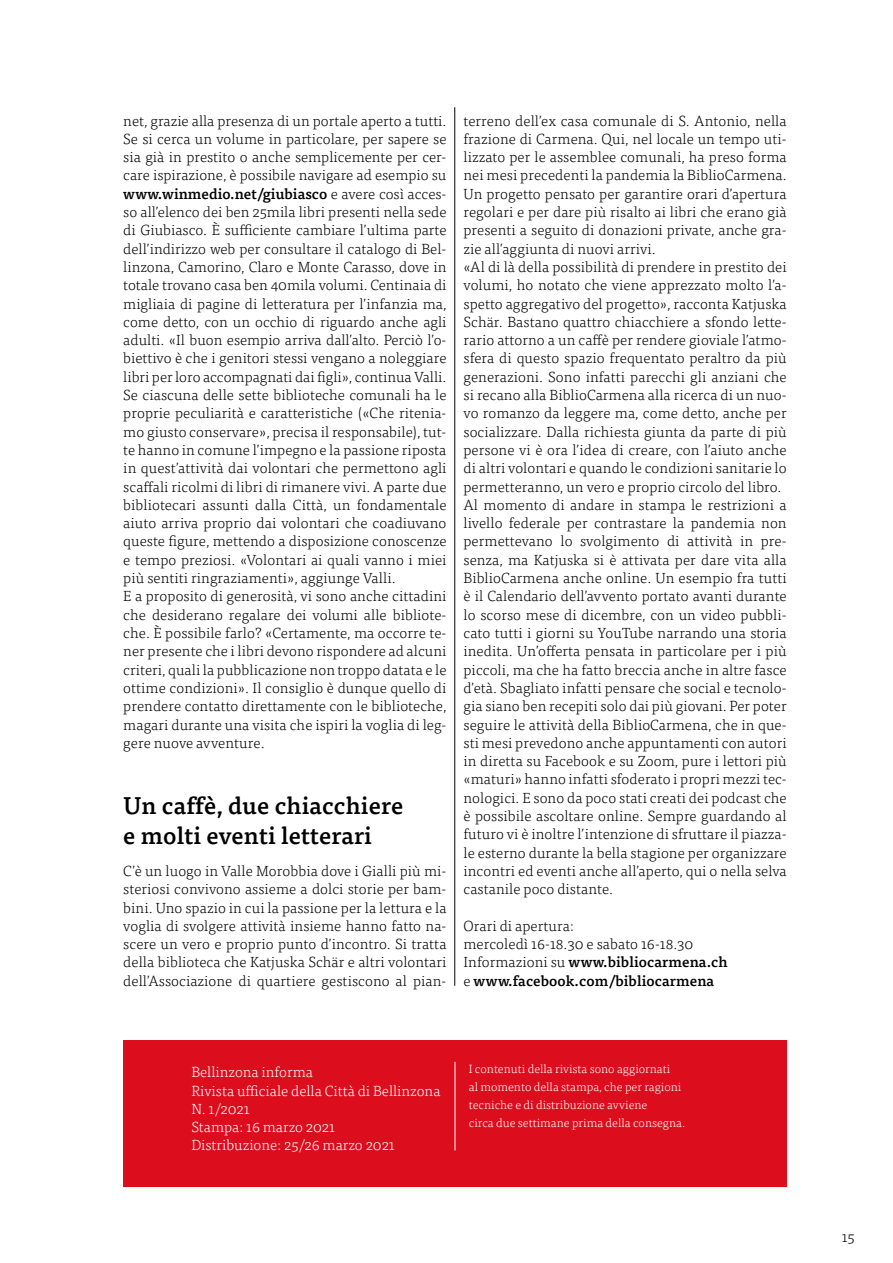
<style>
.page{position:relative;width:893px;height:1263px;background:#fff}
.page>*{position:absolute;margin:0;border:0;box-sizing:border-box;transform-origin:0 0}
.t1{font:500 24px/30.5px "Tisa OT";letter-spacing:.005em;color:#000}
.t2{font:300 14.7px/18.3px "Tisa OT";letter-spacing:.005em;color:#000}
.t3{font:300 14.7px/18.3px "Tisa OT";color:#fff}
.t4{font:300 12px/18px "Tisa OT";color:#fff}
.s1{font-weight:500}
</style>
<div class="page">
<hr style="left:454px;top:107px;width:1px;height:879px;background:#000">
<div style="left:123px;top:1041px;width:664px;height:146px;background:#dc0d1d"></div>
<hr style="left:455px;top:1062px;width:1px;height:88px;background:#fff">
<p class="t2" style="left:123px;top:112px;width:325px">net, grazie alla presenza di un portale aperto a tutti.<br>Se si cerca un volume in particolare, per sapere se sia già in prestito o anche semplicemente per cer&shy;care ispirazione, è possibile navigare ad esempio su <span class="s1">www.winmedio.net/giubiasco</span> e avere così acces&shy;so all’elenco dei ben 25mila libri presenti nella sede di Giubiasco. È sufficiente cambiare l’ultima parte dell’indirizzo web per consultare il catalogo di Bel&shy;linzona, Camorino, Claro e Monte Carasso, dove in totale trovano casa ben 40mila volumi. Centinaia di migliaia di pagine di letteratura per l’infanzia ma, come detto, con un occhio di riguardo anche agli adulti. «Il buon esempio arriva dall’alto. Perciò l’o&shy;biettivo è che i genitori stessi vengano a noleggiare libri per loro accompagnati dai figli», continua Valli.<br>Se ciascuna delle sette biblioteche comunali ha le proprie peculiarità e caratteristiche («Che ritenia&shy;mo giusto conservare», precisa il responsabile), tut&shy;te hanno in comune l’impegno e la passione riposta in quest’attività dai volontari che permettono agli scaffali ricolmi di libri di rimanere vivi. A parte due bibliotecari assunti dalla Città, un fondamentale aiuto arriva proprio dai volontari che coadiuvano queste figure, mettendo a disposizione conoscenze e tempo preziosi. «Volontari ai quali vanno i miei più sentiti ringraziamenti», aggiunge Valli.<br>E a proposito di generosità, vi sono anche cittadini che desiderano regalare dei volumi alle bibliote&shy;che. È possibile farlo? «Certamente, ma occorre te&shy;ner presente che i libri devono rispondere ad alcuni criteri, quali la pubblicazione non troppo datata e le ottime condizioni». Il consiglio è dunque quello di prendere contatto direttamente con le biblioteche, magari durante una visita che ispiri la voglia di leg&shy;gere nuove avventure.</p>
<h1 class="t1" style="left:123px;top:790px;width:282px">Un caffè, due chiacchiere e molti eventi letterari</h1>
<p class="t2" style="left:123px;top:862px;width:325px;text-align:justify">C’è un luogo in Valle Morobbia dove i Gialli più mi&shy;steriosi convivono assieme a dolci storie per bam&shy;bini. Uno spazio in cui la passione per la lettura e la voglia di svolgere attività insieme hanno fatto na&shy;scere un vero e proprio punto d’incontro. Si tratta della biblioteca che Katjuska Schär e altri volontari dell’Associazione di quartiere gestiscono al pian-</p>
<p class="t2" style="left:463px;top:112px;width:325px">terreno dell’ex casa comunale di S. Antonio, nella frazione di Carmena. Qui, nel locale un tempo uti&shy;lizzato per le assemblee comunali, ha preso forma nei mesi precedenti la pandemia la BiblioCarmena.<br>Un progetto pensato per garantire orari d’apertura regolari e per dare più risalto ai libri che erano già presenti a seguito di donazioni private, anche gra&shy;zie all’aggiunta di nuovi arrivi.<br>«Al di là della possibilità di prendere in prestito dei volumi, ho notato che viene apprezzato molto l’a&shy;spetto aggregativo del progetto», racconta Katjuska Schär. Bastano quattro chiacchiere a sfondo lette&shy;rario attorno a un caffè per rendere gioviale l’atmo&shy;sfera di questo spazio frequentato peraltro da più generazioni. Sono infatti parecchi gli anziani che si recano alla BiblioCarmena alla ricerca di un nuo&shy;vo romanzo da leggere ma, come detto, anche per socializzare. Dalla richiesta giunta da parte di più persone vi è ora l’idea di creare, con l’aiuto anche di altri volontari e quando le condizioni sanitarie lo permetteranno, un vero e proprio circolo del libro.<br>Al momento di andare in stampa le restrizioni a livello federale per contrastare la pandemia non permettevano lo svolgimento di attività in pre&shy;senza, ma Katjuska si è attivata per dare vita alla BiblioCarmena anche online. Un esempio fra tutti è il Calendario dell’avvento portato avanti durante lo scorso mese di dicembre, con un video pubbli&shy;cato tutti i giorni su YouTube narrando una storia inedita. Un’offerta pensata in particolare per i più piccoli, ma che ha fatto breccia anche in altre fasce d’età. Sbagliato infatti pensare che social e tecnolo&shy;gia siano ben recepiti solo dai più giovani. Per poter seguire le attività della BiblioCarmena, che in que&shy;sti mesi prevedono anche appuntamenti con autori in diretta su Facebook e su Zoom, pure i lettori più «maturi» hanno infatti sfoderato i propri mezzi tec&shy;nologici. E sono da poco stati creati dei podcast che è possibile ascoltare online. Sempre guardando al futuro vi è inoltre l’intenzione di sfruttare il piazza&shy;le esterno durante la bella stagione per organizzare incontri ed eventi anche all’aperto, qui o nella selva castanile poco distante.</p>
<p class="t2" style="left:463px;top:917px;width:266px">Orari di apertura:<br>mercoledì 16-18.30 e sabato 16-18.30<br>Informazioni su <span class="s1">www.bibliocarmena.ch </span>e <span class="s1">www.facebook.com/bibliocarmena</span></p>
<p class="t3" style="left:191px;top:1063px;width:251px">Bellinzona informa<br>Rivista ufficiale della Città di Bellinzona<br>N. 1/2021<br>Stampa: 16 marzo 2021<br>Distribuzione: 25/26 marzo 2021</p>
<p class="t4" style="left:469px;top:1060px;width:218px">I contenuti della rivista sono aggiornati<br>al momento della stampa, che per ragioni tecniche e di distribuzione avviene<br>circa due settimane prima della consegna.</p>
<p class="t2" style="left:842px;top:1228px;width:14px">15</p>
</div>
